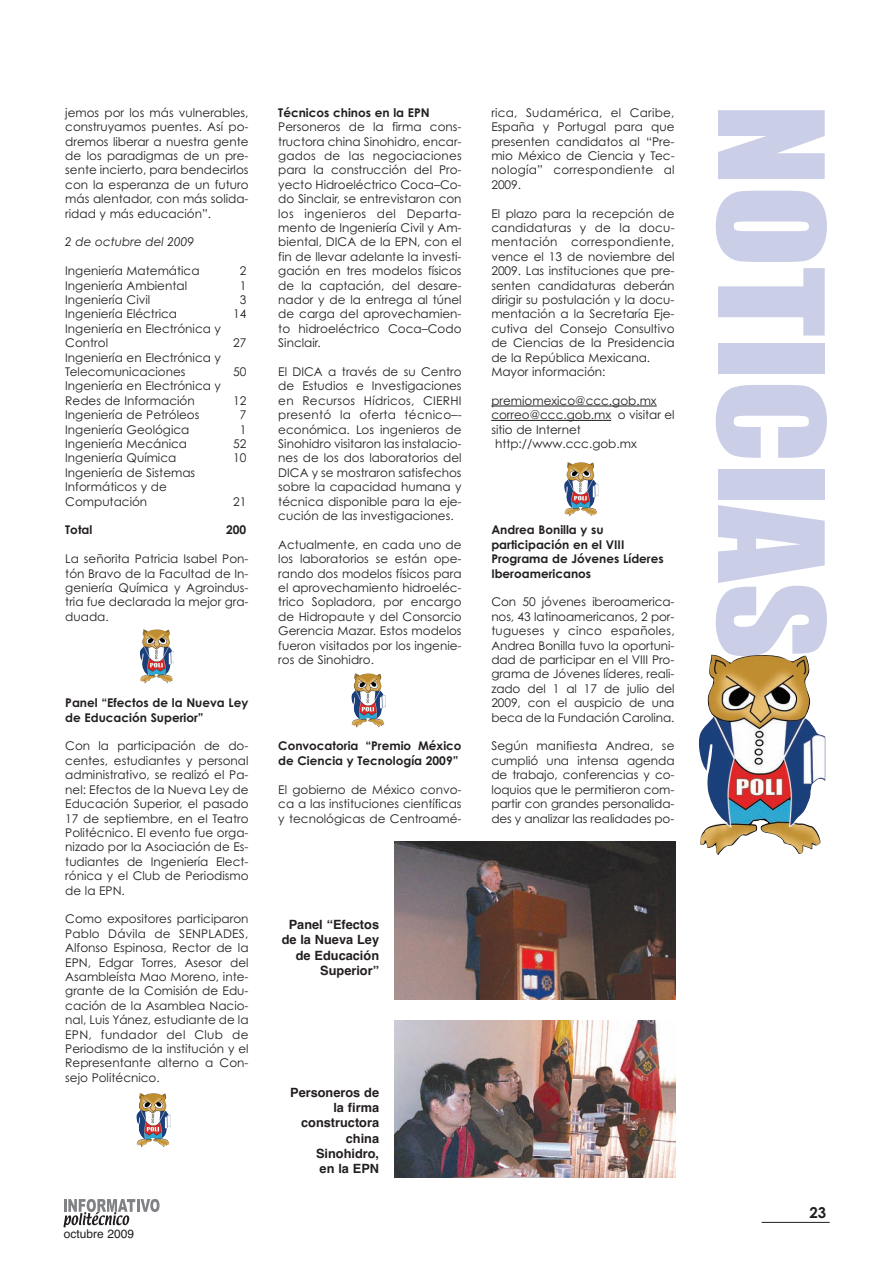
<style>
.page{position:relative;width:893px;height:1263px;background:#fff}
.page>*{position:absolute;margin:0;border:0;box-sizing:border-box;transform-origin:0 0}
.t1{font:135px "Impact";color:#cbcee7;scale:1.11 1}
.t2{font:700 15px "Century Gothic";color:#231f20}
.t3{font:700 12.75px/15.3px "Helvetica";color:#231f20;text-align:right}
.t4{font:12px/14.4px "Century Gothic";color:#231f20;text-align:justify}
.t5{font:700 12px/14.4px "Century Gothic";color:#231f20}
.t6{font:italic 12px "Century Gothic";color:#231f20}
.t7{font:12px "Helvetica";color:#231f20}
</style>
<div class="page">
<svg style="left:491px;top:406px;width:12px;height:1px"></svg>
<hr style="left:503px;top:406px;width:154px;height:1px;background:#231f20">
<svg style="left:491px;top:420px;width:23px;height:1px"></svg>
<hr style="left:514px;top:420px;width:97px;height:1px;background:#231f20">
<svg style="left:64px;top:1199px;width:96px;height:28px"></svg>
<hr style="left:762px;top:1222px;width:68px;height:1px;background:#231f20">
<img style="left:394px;top:1020px;width:281px;height:158px">
<img style="left:394px;top:841px;width:281px;height:158px">
<img style="left:140px;top:629px;width:34px;height:54px">
<img style="left:351px;top:673px;width:34px;height:54px">
<img style="left:136px;top:1093px;width:34px;height:54px">
<img style="left:564px;top:462px;width:34px;height:54px">
<img style="left:698px;top:655px;width:127px;height:200px">
<p class="t4" style="left:65px;top:105px;width:185px">jemos por los más vulnerables, construyamos puentes. Así po&shy;dremos liberar a nuestra gente de los paradigmas de un pre&shy;sente incierto, para bendecirlos con la esperanza de un futuro más alentador, con más solida&shy;ridad y más educación”.</p>
<p class="t6" style="left:65px;top:235px;width:130px">2 de octubre del 2009</p>
<p class="t4" style="left:65px;top:264px;width:136px">Ingeniería Matemática</p>
<p class="t4" style="left:240px;top:264px;width:8px">2</p>
<p class="t4" style="left:65px;top:278px;width:123px">Ingeniería Ambiental</p>
<p class="t4" style="left:240px;top:278px;width:8px">1</p>
<p class="t4" style="left:65px;top:293px;width:86px">Ingeniería Civil</p>
<p class="t4" style="left:240px;top:293px;width:8px">3</p>
<p class="t4" style="left:65px;top:307px;width:113px">Ingeniería Eléctrica</p>
<p class="t4" style="left:233px;top:307px;width:15px">14</p>
<p class="t4" style="left:65px;top:321px;width:157px">Ingeniería en Electrónica y<br>Control</p>
<p class="t4" style="left:233px;top:336px;width:15px">27</p>
<p class="t4" style="left:65px;top:350px;width:157px">Ingeniería en Electrónica y<br>Telecomunicaciones</p>
<p class="t4" style="left:65px;top:379px;width:157px">Ingeniería en Electrónica y<br>Redes de Información</p>
<p class="t4" style="left:233px;top:365px;width:15px">50</p>
<p class="t4" style="left:233px;top:393px;width:15px">12</p>
<p class="t4" style="left:65px;top:408px;width:136px">Ingeniería de Petróleos</p>
<p class="t4" style="left:240px;top:408px;width:8px">7</p>
<p class="t4" style="left:65px;top:422px;width:126px">Ingeniería Geológica</p>
<p class="t4" style="left:240px;top:422px;width:8px">1</p>
<p class="t4" style="left:65px;top:437px;width:123px">Ingeniería Mecánica</p>
<p class="t4" style="left:233px;top:437px;width:15px">52</p>
<p class="t4" style="left:65px;top:451px;width:113px">Ingeniería Química</p>
<p class="t4" style="left:233px;top:451px;width:15px">10</p>
<p class="t4" style="left:65px;top:465px;width:131px;text-align:left">Ingeniería de Sistemas<br>Informáticos y de<br>Computación</p>
<p class="t4" style="left:233px;top:494px;width:15px">21</p>
<p class="t5" style="left:65px;top:523px;width:29px">Total</p>
<p class="t5" style="left:226px;top:523px;width:22px">200</p>
<p class="t4" style="left:65px;top:552px;width:185px">La señorita Patricia Isabel Pon&shy;tón Bravo de la Facultad de In&shy;geniería Química y Agroindus&shy;tria fue declarada la mejor gra&shy;duada.</p>
<p class="t5" style="left:65px;top:696px;width:185px">Panel “Efectos de la Nueva Ley de Educación Superior”</p>
<p class="t4" style="left:65px;top:739px;width:185px">Con la participación de do&shy;centes, estudiantes y personal administrativo, se realizó el Pa&shy;nel: Efectos de la Nueva Ley de Educación Superior, el pasado 17 de septiembre, en el Teatro Politécnico. El evento fue orga&shy;nizado por la Asociación de Es&shy;tudiantes de Ingeniería Elect&shy;rónica y el Club de Periodismo de la EPN.</p>
<p class="t4" style="left:65px;top:912px;width:185px">Como expositores participaron Pablo Dávila de SENPLADES, Alfonso Espinosa, Rector de la EPN, Edgar Torres, Asesor del Asambleísta Mao Moreno, inte&shy;grante de la Comisión de Edu&shy;cación de la Asamblea Nacio&shy;nal, Luis Yánez, estudiante de la EPN, fundador del Club de Periodismo de la institución y el Representante alterno a Con&shy;sejo Politécnico.</p>
<p class="t7" style="left:64px;top:1226px;width:72px">octubre 2009</p>
<p class="t5" style="left:278px;top:105px;width:153px">Técnicos chinos en la EPN</p>
<p class="t4" style="left:278px;top:120px;width:185px">Personeros de la firma cons&shy;tructora china Sinohidro, encar&shy;gados de las negociaciones para la construcción del Pro&shy;yecto Hidroeléctrico Coca–Co&shy;do Sinclair, se entrevistaron con los ingenieros del Departa&shy;mento de Ingeniería Civil y Am&shy;biental, DICA de la EPN, con el fin de llevar adelante la investi&shy;gación en tres modelos físicos de la captación, del desare&shy;nador y de la entrega al túnel de carga del aprovechamien&shy;to hidroeléctrico Coca–Codo Sinclair.</p>
<p class="t4" style="left:278px;top:365px;width:185px">El DICA a través de su Centro de Estudios e Investigaciones en Recursos Hídricos, CIERHI presentó la oferta técnico–- económica. Los ingenieros de Sinohidro visitaron las instalacio&shy;nes de los dos laboratorios del DICA y se mostraron satisfechos sobre la capacidad humana y técnica disponible para la eje&shy;cución de las investigaciones.</p>
<p class="t4" style="left:278px;top:537px;width:185px">Actualmente, en cada uno de los laboratorios se están ope&shy;rando dos modelos físicos para el aprovechamiento hidroeléc&shy;trico Sopladora, por encargo de Hidropaute y del Consorcio Gerencia Mazar. Estos modelos fueron visitados por los ingenie&shy;ros de Sinohidro.</p>
<p class="t5" style="left:278px;top:739px;width:185px">Convocatoria “Premio México de Ciencia y Tecnología 2009”</p>
<p class="t4" style="left:278px;top:782px;width:185px">El gobierno de México convo&shy;ca a las instituciones científicas y tecnológicas de Centroamé-</p>
<p class="t4" style="left:491px;top:105px;width:185px">rica, Sudamérica, el Caribe, España y Portugal para que presenten candidatos al “Pre&shy;mio México de Ciencia y Tec&shy;nología” correspondiente al 2009.</p>
<p class="t4" style="left:491px;top:206px;width:185px;text-align:left">El plazo para la recepción de candidaturas y de la docu&shy;mentación correspondiente, vence el 13 de noviembre del<br>2009. Las instituciones que pre&shy;senten candidaturas deberán dirigir su postulación y la docu&shy;mentación a la Secretaría Eje&shy;cutiva del Consejo Consultivo de Ciencias de la Presidencia de la República Mexicana.<br>Mayor información:</p>
<p class="t4" style="left:491px;top:393px;width:167px">premiomexico@ccc.gob.mx</p>
<p class="t4" style="left:491px;top:408px;width:185px">correo@ccc.gob.mx o visitar el</p>
<p class="t4" style="left:491px;top:422px;width:91px">sitio de Internet</p>
<p class="t4" style="left:495px;top:437px;width:143px">http://www.ccc.gob.mx</p>
<p class="t5" style="left:491px;top:523px;width:174px">Andrea Bonilla y su participación en el VIII<br>Programa de Jóvenes Líderes<br>Iberoamericanos</p>
<p class="t4" style="left:491px;top:595px;width:185px">Con 50 jóvenes iberoamerica&shy;nos, 43 latinoamericanos, 2 por&shy;tugueses y cinco españoles, Andrea Bonilla tuvo la oportuni&shy;dad de participar en el VIII Pro&shy;grama de Jóvenes líderes, reali&shy;zado del 1 al 17 de julio del 2009, con el auspicio de una beca de la Fundación Carolina.</p>
<p class="t4" style="left:491px;top:739px;width:185px">Según manifiesta Andrea, se cumplió una intensa agenda de trabajo, conferencias y co&shy;loquios que le permitieron com&shy;partir con grandes personalida&shy;des y analizar las realidades po-</p>
<p class="t3" style="left:282px;top:917px;width:99px">Panel “Efectos de la Nueva Ley de Educación<br>Superior”</p>
<p class="t3" style="left:290px;top:1085px;width:90px">Personeros de la firma constructora china<br>Sinohidro,<br>en la EPN</p>
<h1 class="t1" style="left:843px;top:104px;width:502px;rotate:90deg">NOTICIAS</h1>
<p class="t2" style="left:809px;top:1204px;width:18px">23</p>
</div>
